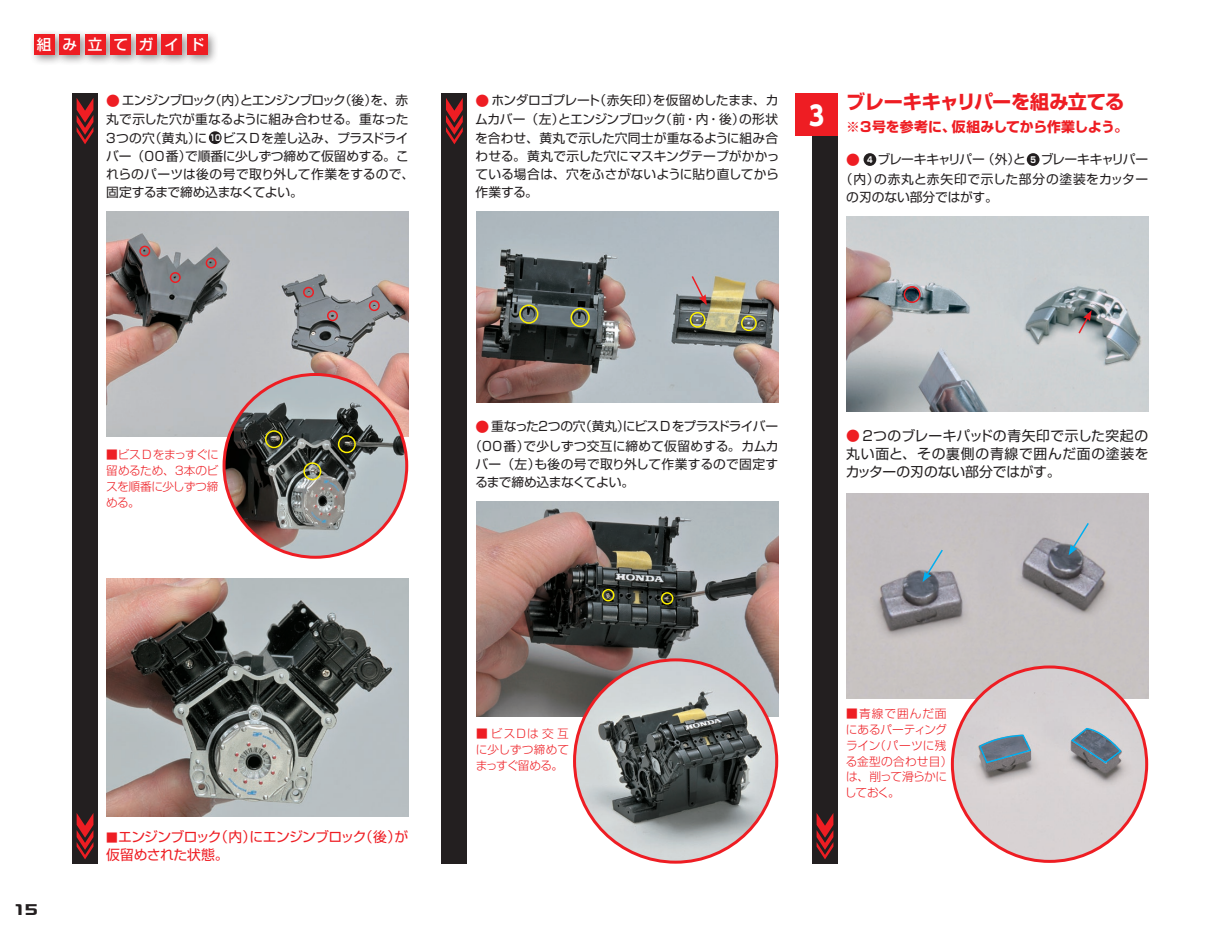
<style>
.page{position:relative;width:1212px;height:936px;background:#fff}
.page>*{position:absolute;margin:0;border:0;box-sizing:border-box;transform-origin:0 0}
.t1{font:26.55px "UD Shin Go C Osez Pr 6 Hea";color:#fff}
.章見出し{font:700 19.2px "Shin Go Pro";letter-spacing:-.025em;color:#ee1d23}
.t2{font:500 14.7px "Shin Go Pro";color:#fff}
.組み立て手順{font:13.8px/18px "Shin Go Pro";letter-spacing:.025em;color:#231f20}
.組み立て手順-2{font:13.8px/18px "Shin Go Pro";letter-spacing:-.045em;color:#ee1d23}
.章見出し-2{font:700 13.8px "Shin Go Pro";letter-spacing:-.005em;color:#ee1d23}
.t3{font:700 13.2px "Ro G San Srf Std";color:#231f20;scale:1.25 1}
.組み立て手順-3{font:12.75px/18px "Shin Go Pro";letter-spacing:-.015em;color:#231f20;text-align:justify}
.組み立て手順-4{font:12.75px/19.6px "Shin Go Pro";letter-spacing:.005em;color:#231f20;text-align:right}
.組み立て手順-5{font:12.75px/18px "Shin Go Pro";letter-spacing:.01em;color:#231f20}
.組み立て手順-6{font:12.75px "Shin Go Pro";letter-spacing:-.07em;color:#231f20}
.組み立て手順-7{font:12.75px "Shin Go Pro";letter-spacing:-.06em;color:#231f20}
.組み立て手順-8{font:12.75px "Shin Go Pro";letter-spacing:-.035em;color:#231f20}
.組み立て手順-9{font:12.75px "Shin Go Pro";letter-spacing:-.065em;color:#231f20}
.注意点{font:300 11.7px/15.9px "Shin Go Pro";letter-spacing:-.02em;color:#ee1d23;text-align:justify}
.注意点-2{font:300 11.7px/15.9px "Shin Go Pro";color:#ee1d23}
.t4{font:700 8.55px "Shin Go Pro";color:#fff;scale:.8 1}
.s1{font-size:13.8px;color:#ee1d23}
.s2{color:#ee1d23}
.s3{font-weight:300;font-size:11.7px}
</style>
<div class="page">
<img style="left:106px;top:578px;width:302px;height:238px">
<div style="left:863px;top:153px;width:13px;height:13px;background:#231f20;border-radius:50%"></div>
<div style="left:1027px;top:153px;width:12px;height:13px;background:#231f20;border-radius:50%"></div>
<img style="left:476px;top:211px;width:302px;height:191px">
<img style="left:476px;top:501px;width:302px;height:215px">
<img style="left:846px;top:217px;width:302px;height:194px">
<div style="left:442px;top:94px;width:25px;height:769px;background:#231f20"></div>
<div style="left:72px;top:94px;width:26px;height:769px;background:#231f20"></div>
<div style="left:812px;top:102px;width:26px;height:761px;background:#231f20"></div>
<div style="left:795px;top:94px;width:43px;height:42px;background:#ee1d23"></div>
<svg style="left:77px;top:813px;width:16px;height:46px"></svg>
<svg style="left:816px;top:813px;width:17px;height:46px"></svg>
<svg style="left:446px;top:98px;width:17px;height:46px"></svg>
<svg style="left:77px;top:98px;width:16px;height:46px"></svg>
<div style="left:29px;top:29px;width:36px;height:36px;background:#231f20;opacity:.5"></div>
<div style="left:34px;top:34px;width:20px;height:20px;background:#ee1d23"></div>
<div style="left:54px;top:29px;width:37px;height:36px;background:#231f20;opacity:.5"></div>
<div style="left:60px;top:34px;width:20px;height:20px;background:#ee1d23"></div>
<div style="left:80px;top:29px;width:37px;height:36px;background:#231f20;opacity:.5"></div>
<div style="left:85px;top:34px;width:20px;height:20px;background:#ee1d23"></div>
<div style="left:105px;top:29px;width:37px;height:36px;background:#231f20;opacity:.5"></div>
<div style="left:111px;top:34px;width:20px;height:20px;background:#ee1d23"></div>
<div style="left:131px;top:29px;width:37px;height:36px;background:#231f20;opacity:.5"></div>
<div style="left:136px;top:34px;width:20px;height:20px;background:#ee1d23"></div>
<div style="left:156px;top:29px;width:37px;height:36px;background:#231f20;opacity:.5"></div>
<div style="left:162px;top:34px;width:20px;height:20px;background:#ee1d23"></div>
<div style="left:182px;top:29px;width:37px;height:36px;background:#231f20;opacity:.5"></div>
<div style="left:187px;top:34px;width:20px;height:20px;background:#ee1d23"></div>
<div style="left:209px;top:131px;width:13px;height:13px;background:#231f20;border-radius:50%"></div>
<img style="left:106px;top:211px;width:302px;height:225px">
<img style="left:224px;top:374px;width:183px;height:183px;border-radius:91px">
<img style="left:574px;top:659px;width:203px;height:203px;border-radius:101px">
<div style="left:139px;top:246px;width:11px;height:10px;border:2px solid #ee1d23;border-radius:50%"></div>
<div style="left:170px;top:272px;width:11px;height:11px;border:2px solid #ee1d23;border-radius:50%"></div>
<div style="left:206px;top:257px;width:11px;height:11px;border:2px solid #ee1d23;border-radius:50%"></div>
<div style="left:303px;top:287px;width:11px;height:11px;border:2px solid #ee1d23;border-radius:50%"></div>
<div style="left:327px;top:310px;width:11px;height:11px;border:2px solid #ee1d23;border-radius:50%"></div>
<div style="left:265px;top:430px;width:18px;height:18px;border:2px solid #fff101;border-radius:50%"></div>
<div style="left:303px;top:462px;width:18px;height:18px;border:2px solid #fff101;border-radius:50%"></div>
<div style="left:338px;top:435px;width:18px;height:18px;border:2px solid #fff101;border-radius:50%"></div>
<div style="left:369px;top:300px;width:11px;height:11px;border:2px solid #ee1d23;border-radius:50%"></div>
<div style="left:519px;top:304px;width:19px;height:20px;border:2px solid #fff101;border-radius:50%"></div>
<div style="left:570px;top:308px;width:20px;height:19px;border:2px solid #fff101;border-radius:50%"></div>
<div style="left:690px;top:312px;width:15px;height:16px;border:2px solid #fff101;border-radius:50%"></div>
<div style="left:741px;top:315px;width:16px;height:16px;border:2px solid #fff101;border-radius:50%"></div>
<div style="left:602px;top:589px;width:12px;height:12px;border:2px solid #fff101;border-radius:50%"></div>
<div style="left:661px;top:592px;width:12px;height:12px;border:2px solid #fff101;border-radius:50%"></div>
<div style="left:904px;top:286px;width:16px;height:17px;border:2px solid #ee1d23;border-radius:50%"></div>
<svg style="left:1077px;top:310px;width:15px;height:25px"></svg>
<svg style="left:690px;top:274px;width:17px;height:31px"></svg>
<img style="left:846px;top:493px;width:302px;height:205px">
<img style="left:952px;top:667px;width:195px;height:194px;border-radius:97px">
<svg style="left:1068px;top:521px;width:22px;height:34px"></svg>
<svg style="left:922px;top:548px;width:22px;height:34px"></svg>
<svg style="left:978px;top:733px;width:54px;height:31px"></svg>
<svg style="left:1070px;top:726px;width:52px;height:38px"></svg>
<p class="t2" style="left:37px;top:32px;width:16px">組</p>
<p class="t2" style="left:62px;top:32px;width:16px">み</p>
<p class="t2" style="left:88px;top:32px;width:16px">立</p>
<p class="t2" style="left:113px;top:32px;width:16px">て</p>
<p class="t2" style="left:139px;top:32px;width:16px">ガ</p>
<p class="t2" style="left:164px;top:32px;width:16px">イ</p>
<p class="t2" style="left:190px;top:32px;width:16px">ド</p>
<p class="組み立て手順-6" style="left:106px;top:89px;width:303px"><span class="s1">●</span> エンジンブロック（内）とエンジンブロック（後）を、赤</p>
<p class="組み立て手順-5" style="left:105px;top:109px;width:305px">丸で示した穴が重なるように組み合わせる。重なった<br>３つの穴（黄丸）に</p>
<p class="組み立て手順-3" style="left:106px;top:127px;width:310px;text-align:left;text-indent:117px">ビスDを差し込み、プラスドライバー（00番）で順番に少しずつ締めて仮留めする。これらのパーツは後の号で取り外して作業をするので、固定するまで締め込まなくてよい。</p>
<p class="t4" style="left:210px;top:131px;width:15px">10</p>
<p class="組み立て手順-8" style="left:476px;top:89px;width:304px"><span class="s1">●</span> ホンダロゴプレート（赤矢印）を仮留めしたまま、カ</p>
<p class="組み立て手順-3" style="left:475px;top:109px;width:306px">ムカバー（左）とエンジンブロック（前・内・後）の形状を合わせ、黄丸で示した穴同士が重なるように組み合わせる。黄丸で示した穴にマスキングテープがかかっている場合は、穴をふさがないように貼り直してから作業する。</p>
<p class="t1" style="left:809px;top:94px;width:16px">3</p>
<p class="章見出し" style="left:846px;top:86px;width:279px">ブレーキキャリパーを組み立てる</p>
<p class="章見出し-2" style="left:846px;top:116px;width:283px">※３号を参考に、仮組みしてから作業しよう。</p>
<p class="組み立て手順-4" style="left:840px;top:148px;width:310px">ブレーキキャリパー<br>（内）の赤丸と赤矢印で示した部分の塗装をカッター</p>
<p class="組み立て手順-3" style="left:846px;top:187px;width:153px">の刃のない部分ではがす。</p>
<p class="組み立て手順-2" style="left:846px;top:149px;width:15px">●</p>
<p class="t4" style="left:867px;top:153px;width:8px">4</p>
<p class="組み立て手順-9" style="left:877px;top:149px;width:150px">ブレーキキャリパー（外）と</p>
<p class="t4" style="left:1030px;top:153px;width:8px">5</p>
<p class="注意点" style="left:106px;top:445px;width:114px">■ビスDをまっすぐに留めるため、３本のビスを順番に少しずつ締める。</p>
<p class="組み立て手順-7" style="left:476px;top:416px;width:304px"><span class="s1">●</span> 重なった２つの穴（黄丸）にビスDをプラスドライバー</p>
<p class="組み立て手順-3" style="left:475px;top:435px;width:305px;text-indent:-6px">（00番）で少しずつ交互に締めて仮留めする。カムカバー（左）も後の号で取り外して作業するので固定するまで締め込まなくてよい。</p>
<p class="組み立て手順" style="left:846px;top:425px;width:303px"><span class="s2">●</span>２つのブレーキパッドの青矢印で示した突起の</p>
<p class="組み立て手順" style="left:846px;top:443px;width:304px">丸い面と、その裏側の青線で囲んだ面の塗装をカッターの刃のない部分ではがす。</p>
<p class="t3" style="left:14px;top:900px;width:21px">15</p>
<p class="組み立て手順-2" style="left:106px;top:825px;width:304px"><span class="s3">■</span>エンジンブロック（内）にエンジンブロック（後）が仮留めされた状態。</p>
<p class="注意点" style="left:476px;top:723px;width:95px">■ビスDは交互に少しずつ締めてまっすぐ留める。</p>
<p class="注意点-2" style="left:845px;top:703px;width:109px">■青線で囲んだ面にあるパーティングライン（パーツに残る金型の合わせ目）は、削って滑らかにしておく。</p>
</div>
